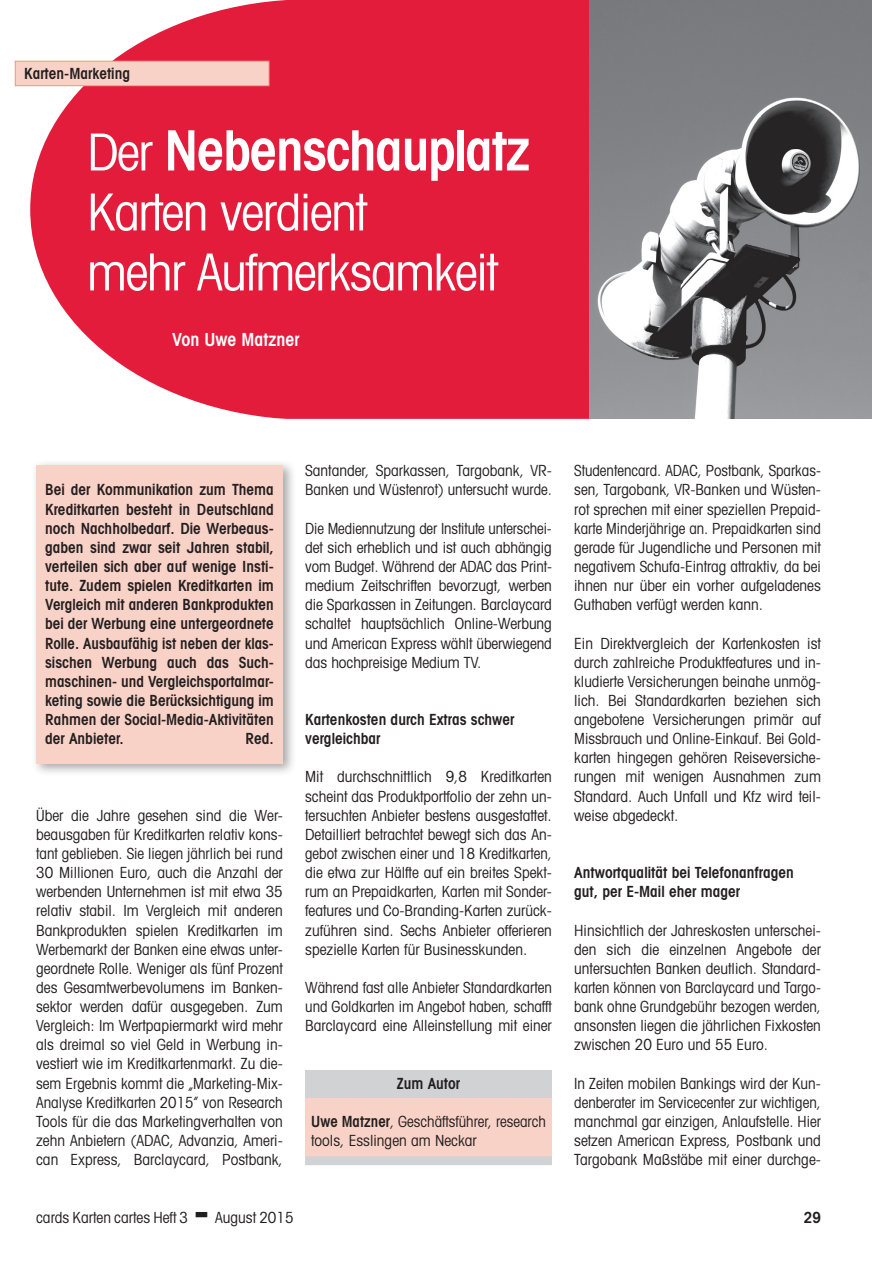
<style>
.page{position:relative;width:872px;height:1263px;background:#fff}
.page>*{position:absolute;margin:0;border:0;box-sizing:border-box;transform-origin:0 0}
.t1{font:600 condensed 55.5px "Avant Garde";letter-spacing:-.025em;color:#fff}
.t2{font:condensed 51px/60px "Avant Garde";letter-spacing:-.025em;color:#fff}
.t3{font:600 condensed 18px "Avant Garde";color:#fff}
.t4{font:condensed 15.3px/19.2px "Avant Garde";color:#231f20;text-align:justify}
.t5{font:600 condensed 15.3px/19.2px "Avant Garde";color:#231f20}
.t6{font:condensed 15.3px/19.2px "Avant Garde";color:#231f20;text-align:justify;scale:.96 1}
.s1{font-weight:400;font-size:51px}
.s2{font-weight:600}
</style>
<div class="page">
<svg style="left:30px;top:0;width:559px;height:419px;background:#e6334f"></svg>
<div style="left:15px;top:61px;width:254px;height:25px;background:#f9d2c7"></div>
<div style="left:15px;top:61px;width:254px;height:25px;border:1px solid #f09588"></div>
<div style="left:31px;top:460px;width:265px;height:317px;background:#231f20;opacity:.4"></div>
<div style="left:36px;top:465px;width:247px;height:298px;background:#f9d2c7"></div>
<div style="left:305px;top:1097px;width:247px;height:68px;background:#f9d2c7"></div>
<div style="left:305px;top:1069px;width:247px;height:28px;background:#d1d2d4"></div>
<div style="left:305px;top:1156px;width:247px;height:9px;background:#d1d2d4"></div>
<img style="left:589px;top:0;width:283px;height:419px">
<p class="t5" style="left:24px;top:64px;width:107px">Karten-Marketing</p>
<h1 class="t1" style="left:87px;top:117px;width:444px"><span class="s1">Der</span> Nebenschauplatz</h1>
<h2 class="t2" style="left:87px;top:181px;width:412px">Karten verdient<br>mehr Aufmerksamkeit</h2>
<p class="t3" style="left:172px;top:328px;width:129px">Von Uwe Matzner</p>
<p class="t5" style="left:45px;top:480px;width:230px;text-align:justify">Bei der Kommunikation zum Thema Kreditkarten besteht in Deutschland noch Nachholbedarf. Die Werbeaus&shy;gaben sind zwar seit Jahren stabil, verteilen sich aber auf wenige Insti&shy;tute. Zudem spielen Kreditkarten im Vergleich mit anderen Bankprodukten bei der Werbung eine untergeordnete Rolle. Ausbaufähig ist neben der klas&shy;sischen Werbung auch das Such&shy;maschinen- und Vergleichsportalmar&shy;keting sowie die Berücksichtigung im Rahmen der Social-Media-Aktivitäten der Anbieter.</p>
<p class="t5" style="left:246px;top:729px;width:30px">Red.</p>
<p class="t4" style="left:36px;top:805px;width:248px">Über die Jahre gesehen sind die Wer&shy;beausgaben für Kreditkarten relativ kons&shy;tant geblieben. Sie liegen jährlich bei rund 30 Millionen Euro, auch die Anzahl der werbenden Unternehmen ist mit etwa 35 relativ stabil. Im Vergleich mit anderen Bankprodukten spielen Kreditkarten im Werbemarkt der Banken eine etwas unter&shy;geordnete Rolle. Weniger als fünf Prozent des Gesamtwerbevolumens im Banken&shy;sektor werden dafür ausgegeben. Zum Vergleich: Im Wertpapiermarkt wird mehr als dreimal so viel Geld in Werbung in&shy;vestiert wie im Kreditkartenmarkt. Zu die&shy;sem Ergebnis kommt die „Marketing-Mix-Analyse Kreditkarten 2015” von Research Tools für die das Marketingverhalten von zehn Anbietern (ADAC, Advanzia, Ameri&shy;can Express, Barclaycard, Postbank,</p>
<p class="t4" style="left:305px;top:461px;width:248px">Santander, Sparkassen, Targobank, VR-<br>Banken und Wüstenrot) untersucht wurde.</p>
<p class="t6" style="left:305px;top:518px;width:258px">Die Mediennutzung der Institute unterschei&shy;det sich erheblich und ist auch abhängig vom Budget. Während der ADAC das Print&shy;medium Zeitschriften bevorzugt, werben die Sparkassen in Zeitungen. Barclaycard schaltet hauptsächlich Online-Werbung und American Express wählt überwiegend das hochpreisige Medium TV.</p>
<p class="t5" style="left:305px;top:710px;width:211px">Kartenkosten durch Extras schwer vergleichbar</p>
<p class="t4" style="left:305px;top:767px;width:248px">Mit durchschnittlich 9,8 Kreditkarten scheint das Produktportfolio der zehn un&shy;tersuchten Anbieter bestens ausgestattet.<br>Detailliert betrachtet bewegt sich das An&shy;gebot zwischen einer und 18 Kreditkarten, die etwa zur Hälfte auf ein breites Spekt&shy;rum an Prepaidkarten, Karten mit Sonder&shy;features und Co-Branding-Karten zurück&shy;zuführen sind. Sechs Anbieter offerieren spezielle Karten für Businesskunden.</p>
<p class="t4" style="left:305px;top:977px;width:248px">Während fast alle Anbieter Standardkarten und Goldkarten im Angebot haben, schafft Barclaycard eine Alleinstellung mit einer</p>
<p class="t5" style="left:397px;top:1073px;width:65px">Zum Autor</p>
<p class="t4" style="left:311px;top:1111px;width:236px"><span class="s2">Uwe Matzner</span>, Geschäftsführer, research tools, Esslingen am Neckar</p>
<p class="t4" style="left:574px;top:461px;width:248px">Studentencard. ADAC, Postbank, Sparkas&shy;sen, Targobank, VR-Banken und Wüsten&shy;rot sprechen mit einer speziellen Prepaid&shy;karte Minderjährige an. Prepaidkarten sind gerade für Jugendliche und Personen mit negativem Schufa-Eintrag attraktiv, da bei ihnen nur über ein vorher aufgeladenes Guthaben verfügt werden kann.</p>
<p class="t4" style="left:574px;top:633px;width:248px">Ein Direktvergleich der Kartenkosten ist durch zahlreiche Produktfeatures und in&shy;kludierte Versicherungen beinahe unmög&shy;lich. Bei Standardkarten beziehen sich angebotene Versicherungen primär auf Missbrauch und Online-Einkauf. Bei Gold&shy;karten hingegen gehören Reiseversiche&shy;rungen mit wenigen Ausnahmen zum Standard. Auch Unfall und Kfz wird teil&shy;weise abgedeckt.</p>
<p class="t5" style="left:574px;top:863px;width:221px">Antwortqualität bei Telefonanfragen gut, per E-Mail eher mager</p>
<p class="t4" style="left:574px;top:920px;width:248px">Hinsichtlich der Jahreskosten unterschei&shy;den sich die einzelnen Angebote der untersuchten Banken deutlich. Standard&shy;karten können von Barclaycard und Targo&shy;bank ohne Grundgebühr bezogen werden, ansonsten liegen die jährlichen Fixkosten zwischen 20 Euro und 55 Euro.</p>
<p class="t4" style="left:574px;top:1073px;width:248px">In Zeiten mobilen Bankings wird der Kun&shy;denberater im Servicecenter zur wichtigen, manchmal gar einzigen, Anlaufstelle. Hier setzen American Express, Postbank und Targobank Maßstäbe mit einer durchge-</p>
<p class="t4" style="left:36px;top:1207px;width:153px">cards Karten cartes Heft 3</p>
<p class="t4" style="left:215px;top:1207px;width:80px">August 2015</p>
<p class="t5" style="left:804px;top:1207px;width:19px">29</p>
</div>
